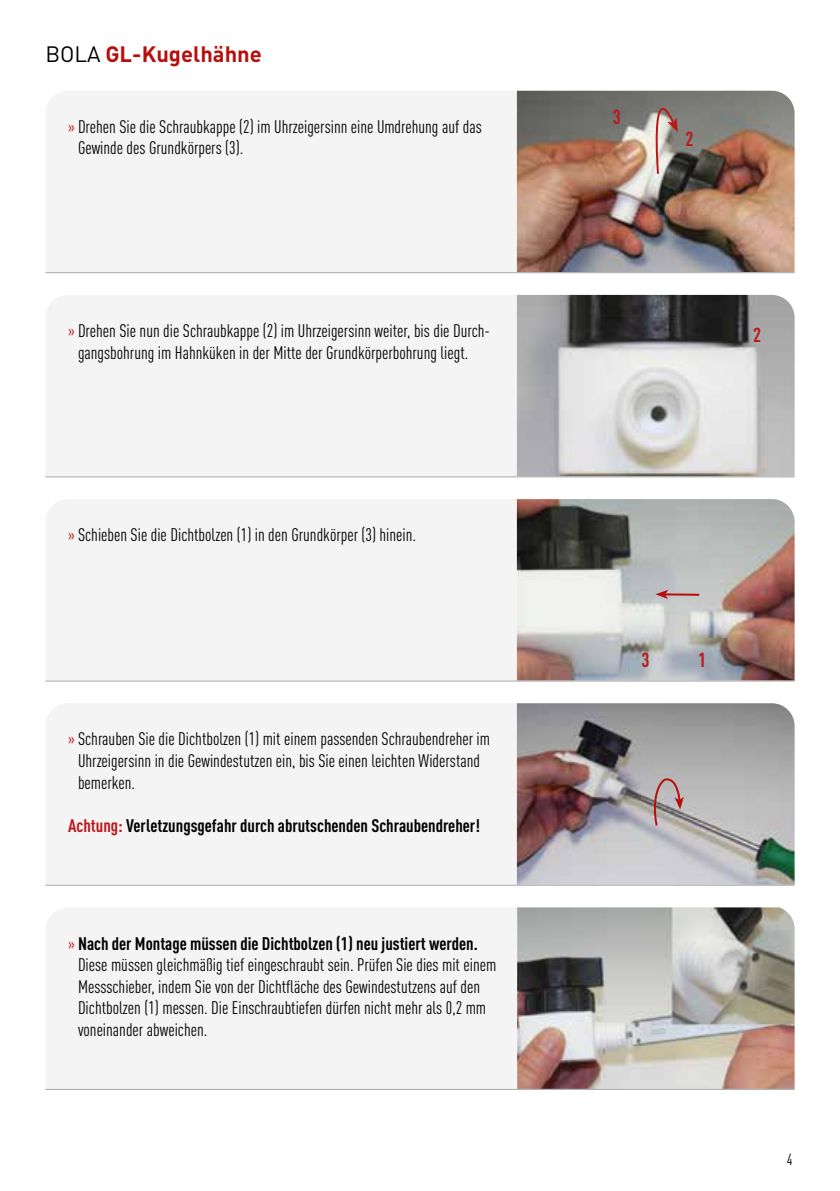
<style>
.page{position:relative;width:840px;height:1191px;background:#fff}
.page>*{position:absolute;margin:0;border:0;box-sizing:border-box;transform-origin:0 0}
.t1{font:700 22px "DIN Pro";color:#b70e0c}
.t2{font:700 condensed 20px "DIN Pro";color:#bb181c}
.t3{font:condensed 18px/21.6px "DIN Pro";color:#000}
.t4{font:700 condensed 18px "DIN Pro";color:#000}
.t5{font:condensed 16px "DIN Pro";color:#000}
.s1{font-weight:400;color:#000}
.s2{color:#b70e0c}
.s3{color:#bb181c}
.s4{font-weight:700}
</style>
<div class="page">
<div style="left:46px;top:91px;width:470px;height:181px;background:#f4f4f4"></div>
<img style="left:516px;top:91px;width:278px;height:181px">
<hr style="left:45px;top:272px;width:749px;height:1px;background:#a8a8a7">
<svg style="left:649px;top:90px;width:28px;height:86px;background:#ac9d97"></svg>
<div style="left:46px;top:295px;width:470px;height:181px;background:#f4f4f4"></div>
<img style="left:516px;top:295px;width:278px;height:181px">
<hr style="left:45px;top:476px;width:749px;height:1px;background:#a8a8a7">
<div style="left:46px;top:499px;width:470px;height:181px;background:#f4f4f4"></div>
<img style="left:516px;top:499px;width:278px;height:181px">
<hr style="left:45px;top:680px;width:749px;height:1px;background:#a8a8a7">
<hr style="left:664px;top:593px;width:34px;height:3px;background:#b70e0c">
<svg style="left:655px;top:590px;width:13px;height:9px"></svg>
<div style="left:46px;top:704px;width:470px;height:180px;background:#f4f4f4"></div>
<img style="left:516px;top:703px;width:278px;height:181px">
<hr style="left:45px;top:884px;width:749px;height:1px;background:#a8a8a7">
<svg style="left:650px;top:776px;width:33px;height:52px;background:#b09c9c"></svg>
<div style="left:45px;top:908px;width:472px;height:181px;background:#f4f4f4"></div>
<img style="left:517px;top:907px;width:277px;height:182px">
<hr style="left:45px;top:1089px;width:749px;height:1px;background:#a8a8a7">
<p class="t1" style="left:45px;top:39px;width:218px"><span class="s1">BOLA</span> GL-Kugelhähne</p>
<p class="t3" style="left:78px;top:116px;width:405px;text-indent:-10px"><span class="s2">»</span> Drehen Sie die Schraubkappe (2) im Uhrzeigersinn eine Umdrehung auf das<br>Gewinde des Grundkörpers (3).</p>
<p class="t2" style="left:612px;top:104px;width:10px">3</p>
<p class="t2" style="left:685px;top:127px;width:10px">2</p>
<p class="t3" style="left:78px;top:320px;width:413px;text-indent:-10px"><span class="s2">»</span> Drehen Sie nun die Schraubkappe (2) im Uhrzeigersinn weiter, bis die Durch&shy;gangsbohrung im Hahnküken in der Mitte der Grundkörperbohrung liegt.</p>
<p class="t2" style="left:752px;top:323px;width:10px">2</p>
<p class="t3" style="left:68px;top:524px;width:349px"><span class="s2">»</span> Schieben Sie die Dichtbolzen (1) in den Grundkörper (3) hinein.</p>
<p class="t3" style="left:78px;top:728px;width:413px;text-indent:-10px"><span class="s2">»</span> Schrauben Sie die Dichtbolzen (1) mit einem passenden Schraubendreher im<br>Uhrzeigersinn in die Gewindestutzen ein, bis Sie einen leichten Widerstand bemerken.</p>
<p class="t4" style="left:68px;top:814px;width:413px"><span class="s3">Achtung:</span> Verletzungsgefahr durch abrutschenden Schraubendreher!</p>
<p class="t3" style="left:78px;top:932px;width:419px;text-indent:-10px"><span class="s2">»</span> <span class="s4">Nach der Montage müssen die Dichtbolzen (1) neu justiert werden.<br></span>Diese müssen gleichmäßig tief eingeschraubt sein. Prüfen Sie dies mit einem Messschieber, indem Sie von der Dichtfläche des Gewindestutzens auf den Dichtbolzen (1) messen. Die Einschraubtiefen dürfen nicht mehr als 0,2 mm voneinander abweichen.</p>
<p class="t2" style="left:641px;top:647px;width:10px">3</p>
<p class="t2" style="left:697px;top:647px;width:10px">1</p>
<p class="t5" style="left:786px;top:1150px;width:7px">4</p>
</div>
